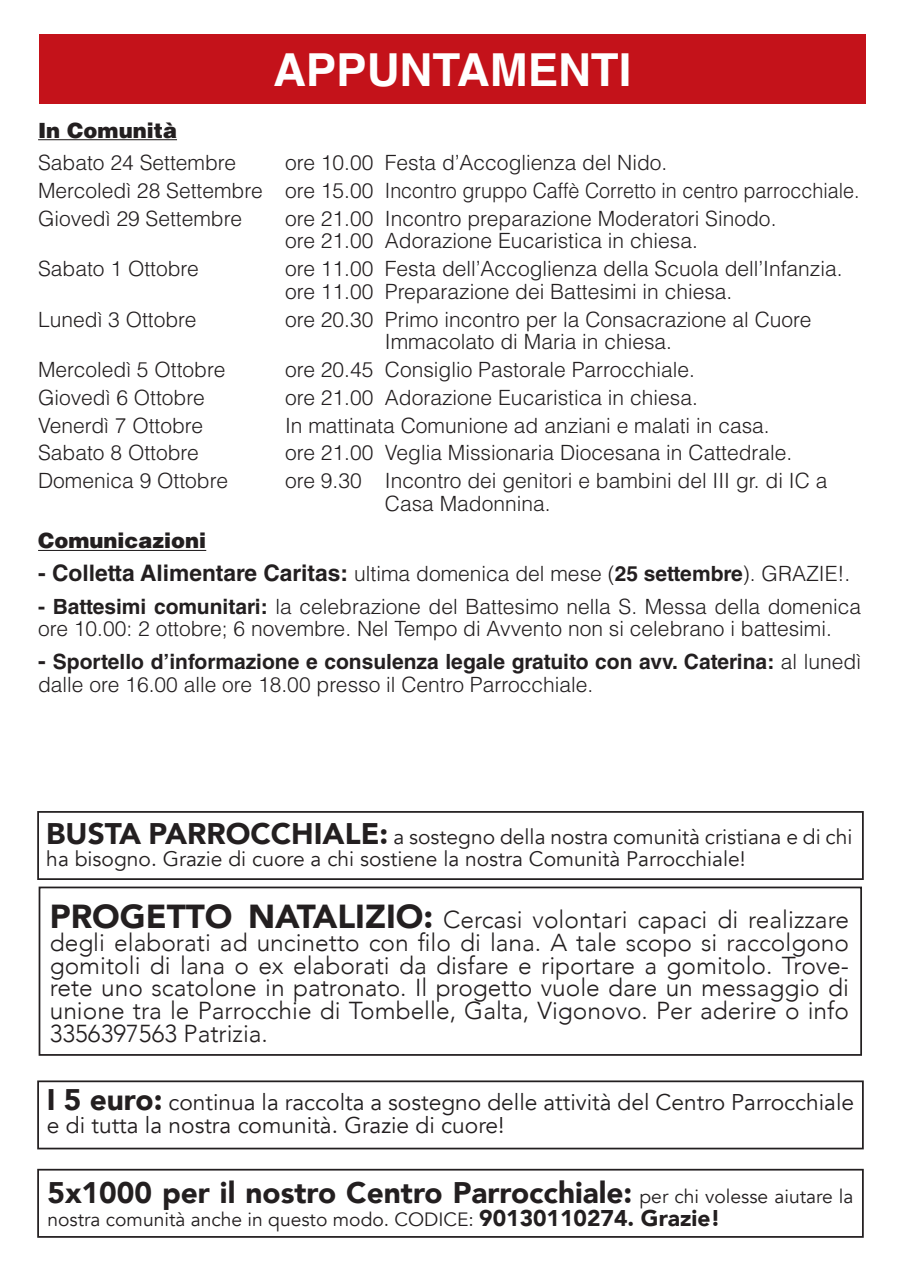
<style>
.page{position:relative;width:901px;height:1275px;background:#fff}
.page>*{position:absolute;margin:0;border:0;box-sizing:border-box;transform-origin:0 0}
.t1{font:700 45.5px "Helvetica";color:#fff}
.t2{font:900 29.75px "Avenir";color:#231f20}
.t3{font:300 24.5px/22.8px "Avenir";color:#231f20;text-align:justify}
.t4{font:22.75px/22.8px "Avenir";color:#231f20}
.t5{font:300 21px/22.8px "Helvetica LT Std";color:#231f20}
.t6{font:700 21px/22.8px "Helvetica LT Std";color:#231f20}
.t7{font:21px/22.8px "Avenir";color:#231f20}
.t8{font:900 21px "Helvetica LT Std";color:#231f20}
.t9{font:19.25px "Avenir";color:#231f20}
.s1{font-weight:700;font-size:22.75px}
.s2{font-weight:700}
.s3{font-size:22.75px}
.s4{font-weight:300}
.s5{font-weight:900;font-size:29.75px}
.s6{font-weight:900;font-size:33.25px}
.s7{font-weight:400;font-size:19.25px}
.s8{font-weight:900;font-size:22.75px}
</style>
<div class="page">
<hr style="left:38px;top:139px;width:139px;height:1px;background:#231f20">
<hr style="left:38px;top:550px;width:168px;height:1px;background:#231f20">
<div style="left:37px;top:811px;width:826px;height:69px;border:2px solid #231f20"></div>
<div style="left:37px;top:1169px;width:826px;height:69px;border:2px solid #231f20"></div>
<div style="left:39px;top:34px;width:826px;height:70px;background:#c4121a"></div>
<div style="left:39px;top:887px;width:822px;height:169px;border:2px solid #231f20"></div>
<div style="left:37px;top:1080px;width:826px;height:69px;border:2px solid #231f20"></div>
<p class="t1" style="left:273px;top:42px;width:360px">APPUNTAMENTI</p>
<p class="t8" style="left:38px;top:116px;width:140px">In Comunità</p>
<p class="t5" style="left:38px;top:151px;width:200px">Sabato 24 Settembre</p>
<p class="t5" style="left:285px;top:151px;width:384px">ore 10.00 Festa d’Accoglienza del Nido.</p>
<p class="t5" style="left:38px;top:179px;width:822px">Mercoledì 28 Settembre ore 15.00 Incontro gruppo Caffè Corretto in centro parrocchiale.</p>
<p class="t5" style="left:38px;top:207px;width:205px">Giovedì 29 Settembre</p>
<p class="t5" style="left:285px;top:207px;width:493px">ore 21.00 Incontro preparazione Moderatori Sinodo.</p>
<p class="t5" style="left:285px;top:229px;width:414px">ore 21.00 Adorazione Eucaristica in chiesa.</p>
<p class="t5" style="left:38px;top:257px;width:162px">Sabato 1 Ottobre</p>
<p class="t5" style="left:285px;top:257px;width:559px">ore 11.00 Festa dell’Accoglienza della Scuola dell’Infanzia.</p>
<p class="t5" style="left:285px;top:280px;width:449px">ore 11.00 Preparazione dei Battesimi in chiesa.</p>
<p class="t5" style="left:38px;top:308px;width:160px">Lunedì 3 Ottobre</p>
<p class="t5" style="left:285px;top:308px;width:528px">ore 20.30 Primo incontro per la Consacrazione al Cuore</p>
<p class="t5" style="left:385px;top:330px;width:289px">Immacolato di Maria in chiesa.</p>
<p class="t5" style="left:38px;top:358px;width:189px">Mercoledì 5 Ottobre</p>
<p class="t5" style="left:285px;top:358px;width:411px">ore 20.45 Consiglio Pastorale Parrocchiale.</p>
<p class="t5" style="left:38px;top:386px;width:168px">Giovedì 6 Ottobre</p>
<p class="t5" style="left:285px;top:386px;width:414px">ore 21.00 Adorazione Eucaristica in chiesa.</p>
<p class="t5" style="left:38px;top:413px;width:166px">Venerdì 7 Ottobre</p>
<p class="t5" style="left:285px;top:413px;width:486px">In mattinata Comunione ad anziani e malati in casa.</p>
<p class="t5" style="left:38px;top:441px;width:162px">Sabato 8 Ottobre</p>
<p class="t5" style="left:285px;top:441px;width:509px">ore 21.00 Veglia Missionaria Diocesana in Cattedrale.</p>
<p class="t5" style="left:38px;top:469px;width:191px">Domenica 9 Ottobre</p>
<p class="t5" style="left:285px;top:469px;width:544px">ore 9.30 Incontro dei genitori e bambini del III gr. di IC a</p>
<p class="t5" style="left:385px;top:492px;width:167px">Casa Madonnina.</p>
<p class="t8" style="left:38px;top:527px;width:170px">Comunicazioni</p>
<p class="t5" style="left:38px;top:562px;width:813px"><span class="s1">- Colletta Alimentare Caritas:</span> ultima domenica del mese (<span class="s2">25 settembre</span>). GRAZIE!.</p>
<p class="t5" style="left:38px;top:595px;width:824px"><span class="s2">- Battesimi comunitari:</span> la celebrazione del Battesimo nella S. Messa della domenica ore 10.00: 2 ottobre; 6 novembre. Nel Tempo di Avvento non si celebrano i battesimi.</p>
<p class="t6" style="left:38px;top:650px;width:824px"><span class="s3">-</span> Sportello d’informazione e consulenza legale gratuito con avv. Caterina: <span class="s4">al lunedì dalle ore 16.00 alle ore 18.00 presso il Centro Parrocchiale.</span></p>
<p class="t7" style="left:46px;top:825px;width:807px"><span class="s5">BUSTA PARROCCHIALE:</span> a sostegno della nostra comunità cristiana e di chi ha bisogno. Grazie di cuore a chi sostiene la nostra Comunità Parrocchiale!</p>
<p class="t3" style="left:50px;top:908px;width:800px"><span class="s6">PROGETTO NATALIZIO:</span> Cercasi volontari capaci di realizzare degli elaborati ad uncinetto con filo di lana. A tale scopo si raccolgono gomitoli di lana o ex elaborati da disfare e riportare a gomitolo. Trove&shy;rete uno scatolone in patronato. Il progetto vuole dare un messaggio di unione tra le Parrocchie di Tombelle, Galta, Vigonovo. Per aderire o info 3356397563 Patrizia.</p>
<p class="t4" style="left:47px;top:1091px;width:808px"><span class="s5">I 5 euro:</span> continua la raccolta a sostegno delle attività del Centro Parrocchiale e di tutta la nostra comunità. Grazie di cuore!</p>
<p class="t2" style="left:47px;top:1167px;width:807px">5x1000 per il nostro Centro Parrocchiale: <span class="s7">per chi volesse aiutare la</span></p>
<p class="t9" style="left:47px;top:1208px;width:674px">nostra comunità anche in questo modo. CODICE: <span class="s8">90130110274. Grazie!</span></p>
</div>
